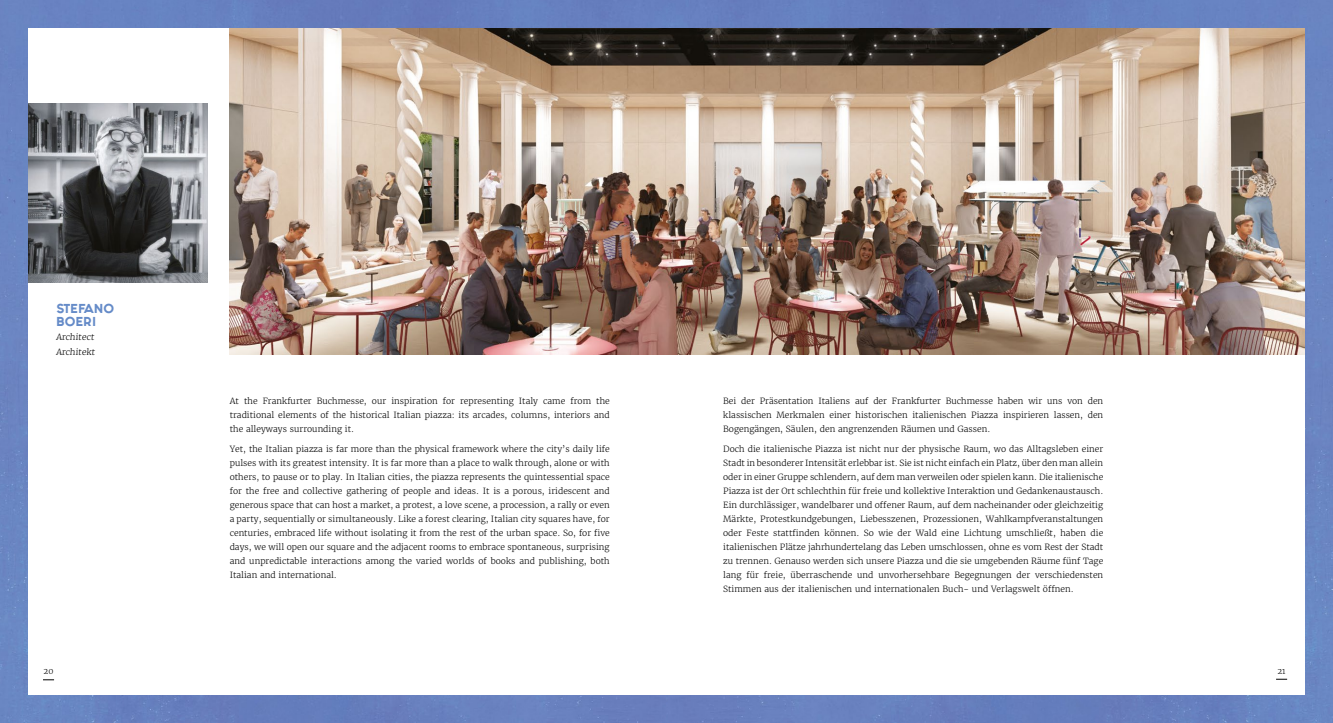
<style>
.page{position:relative;width:1333px;height:723px;background:#fff}
.page>*{position:absolute;margin:0;border:0;box-sizing:border-box;transform-origin:0 0}
.t1{font:800 11px/13.2px "Fashion Fetish";color:#658bc8}
.t2{font:300 8.5px/14px "Merriweather";color:#000;text-align:justify}
.t3{font:300 8px "Merriweather";color:#000}
</style>
<div class="page">
<div style="left:0;top:0;width:666px;height:723px;background:#6882c0"></div>
<div style="left:666px;top:0;width:666px;height:723px;background:#6882c0"></div>
<div style="left:28px;top:28px;width:638px;height:666px;background:#fff"></div>
<div style="left:666px;top:28px;width:638px;height:666px;background:#fff"></div>
<img style="left:230px;top:28px;width:1074px;height:327px">
<img style="left:28px;top:103px;width:179px;height:179px">
<p class="t1" style="left:56px;top:301px;width:60px">STEFANO<br>BOERI</p>
<p class="t2" style="left:56px;top:330px;width:41px;line-height:14.5px">Architect<br>Architekt</p>
<p class="t3" style="left:44px;top:666px;width:11px">20</p>
<p class="t2" style="left:230px;top:394px;width:381px">At the Frankfurter Buchmesse, our inspiration for representing Italy came from the traditional elements of the historical Italian piazza: its arcades, columns, interiors and the alleyways surrounding it.</p>
<p class="t2" style="left:230px;top:442px;width:381px">Yet, the Italian piazza is far more than the physical framework where the city’s daily life pulses with its greatest intensity. It is far more than a place to walk through, alone or with others, to pause or to play. In Italian cities, the piazza represents the quintessential space for the free and collective gathering of people and ideas. It is a porous, iridescent and generous space that can host a market, a protest, a love scene, a procession, a rally or even a party, sequentially or simultaneously. Like a forest clearing, Italian city squares have, for centuries, embraced life without isolating it from the rest of the urban space. So, for five days, we will open our square and the adjacent rooms to embrace spontaneous, surprising and unpredictable interactions among the varied worlds of books and publishing, both Italian and international.</p>
<p class="t2" style="left:723px;top:394px;width:381px">Bei der Präsentation Italiens auf der Frankfurter Buchmesse haben wir uns von den klassischen Merkmalen einer historischen italienischen Piazza inspirieren lassen, den Bogengängen, Säulen, den angrenzenden Räumen und Gassen.</p>
<p class="t2" style="left:723px;top:442px;width:381px">Doch die italienische Piazza ist nicht nur der physische Raum, wo das Alltagsleben einer Stadt in besonderer Intensität erlebbar ist. Sie ist nicht einfach ein Platz, über den man allein oder in einer Gruppe schlendern, auf dem man verweilen oder spielen kann. Die italienische Piazza ist der Ort schlechthin für freie und kollektive Interaktion und Gedankenaustausch.<br>Ein durchlässiger, wandelbarer und offener Raum, auf dem nacheinander oder gleichzeitig Märkte, Protestkundgebungen, Liebesszenen, Prozessionen, Wahlkampfveranstaltungen oder Feste stattfinden können. So wie der Wald eine Lichtung umschließt, haben die italienischen Plätze jahrhundertelang das Leben umschlossen, ohne es vom Rest der Stadt zu trennen. Genauso werden sich unsere Piazza und die sie umgebenden Räume fünf Tage lang für freie, überraschende und unvorhersehbare Begegnungen der verschiedensten Stimmen aus der italienischen und internationalen Buch- und Verlagswelt öffnen.</p>
<p class="t3" style="left:1277px;top:666px;width:10px">21</p>
</div>
